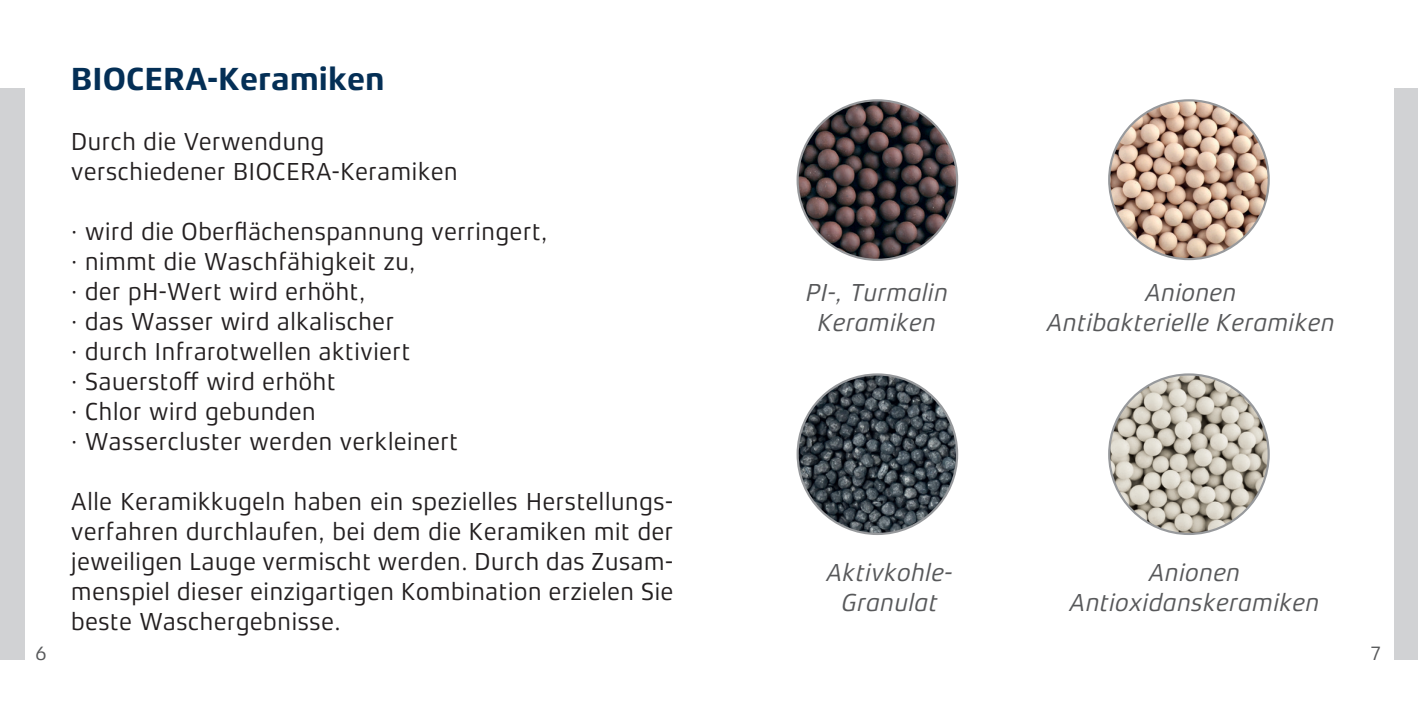
<style>
.page{position:relative;width:1418px;height:709px;background:#fff}
.page>*{position:absolute;margin:0;border:0;box-sizing:border-box;transform-origin:0 0}
.t1{font:700 32.5px "Xenois Sans Pro";color:#042f56}
.t2{font:25px/30px "Xenois Sans Pro";color:#231f20}
.t3{font:italic 25px/30px "Xenois Sans Pro";color:#57585a;text-align:center}
.t4{font:20px "Xenois Sans Pro";color:#57585a}
</style>
<div class="page">
<img style="left:1109px;top:100px;width:159px;height:159px;border-radius:80px">
<img style="left:797px;top:100px;width:160px;height:160px;border-radius:80px">
<div style="left:0;top:89px;width:25px;height:571px;background:#d1d2d4"></div>
<div style="left:1394px;top:89px;width:23px;height:571px;background:#d1d2d4"></div>
<img style="left:797px;top:374px;width:160px;height:160px;border-radius:80px">
<img style="left:1109px;top:374px;width:159px;height:160px;border-radius:80px">
<h1 class="t1" style="left:71px;top:60px;width:315px">BioCera-Keramiken</h1>
<p class="t2" style="left:71px;top:126px;width:389px">Durch die Verwendung verschiedener BioCera-Keramiken</p>
<p class="t2" style="left:71px;top:216px;width:478px">· wird die Oberflächenspannung verringert, · nimmt die Waschfähigkeit zu,<br>· der pH-Wert wird erhöht,<br>· das Wasser wird alkalischer<br>· durch Infrarotwellen aktiviert<br>· Sauerstoff wird erhöht<br>· Chlor wird gebunden<br>· Wassercluster werden verkleinert</p>
<p class="t2" style="left:71px;top:486px;width:604px;text-align:justify">Alle Keramikkugeln haben ein spezielles Herstellungs&shy;verfahren durchlaufen, bei dem die Keramiken mit der jeweiligen Lauge vermischt werden. Durch das Zusam&shy;menspiel dieser einzigartigen Kombination erzielen Sie beste Waschergebnisse.</p>
<p class="t3" style="left:806px;top:277px;width:144px">PI-, Turmalin<br>Keramiken</p>
<p class="t3" style="left:1047px;top:277px;width:290px">Anionen<br>Antibakterielle Keramiken</p>
<p class="t3" style="left:826px;top:557px;width:128px">Aktivkohle-<br>Granulat</p>
<p class="t3" style="left:1069px;top:557px;width:252px">Anionen<br>Antioxidanskeramiken</p>
<p class="t4" style="left:35px;top:642px;width:13px">6</p>
<p class="t4" style="left:1370px;top:642px;width:13px">7</p>
</div>
